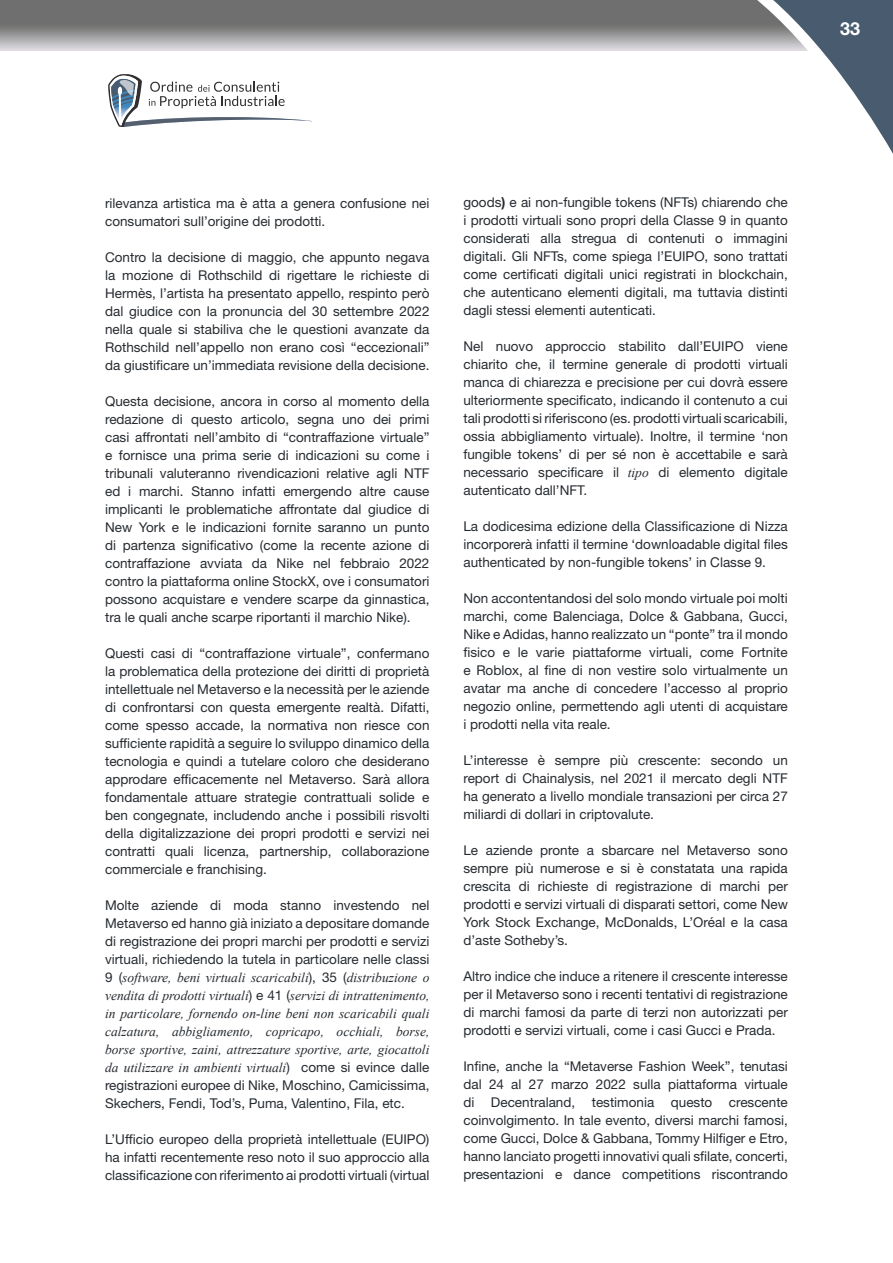
<style>
.page{position:relative;width:893px;height:1263px;background:#fff}
.page>*{position:absolute;margin:0;border:0;box-sizing:border-box;transform-origin:0 0}
.t1{font:700 18px "Helvetica Neue";color:#fff}
.t2{font:13.5px/18px "Helvetica Neue";color:#262b30;text-align:justify}
.t3{font:italic 13.5px/18px "Times New Roman";color:#262b30;text-align:justify}
.s1{font-family:"Helvetica Neue";font-style:normal}
.s2{font-weight:700}
.s3{font-family:"Times New Roman";font-style:italic}
</style>
<div class="page">
<svg style="left:0;top:0;width:712px;height:51px;background:#8c8b8c"></svg>
<svg style="left:712px;top:0;width:181px;height:154px"></svg>
<svg style="left:108px;top:74px;width:204px;height:53px"></svg>
<h1 class="t1" style="left:840px;top:18px;width:22px">33</h1>
<p class="t2" style="left:105px;top:194px;width:326px">rilevanza artistica ma è atta a genera confusione nei consumatori sull’origine dei prodotti.</p>
<p class="t2" style="left:105px;top:248px;width:326px">Contro la decisione di maggio, che appunto negava la mozione di Rothschild di rigettare le richieste di Hermès, l’artista ha presentato appello, respinto però dal giudice con la pronuncia del 30 settembre 2022 nella quale si stabiliva che le questioni avanzate da Rothschild nell’appello non erano così “eccezionali” da giustificare un’immediata revisione della decisione.</p>
<p class="t2" style="left:105px;top:392px;width:326px">Questa decisione, ancora in corso al momento della redazione di questo articolo, segna uno dei primi casi affrontati nell’ambito di “contraffazione virtuale” e fornisce una prima serie di indicazioni su come i tribunali valuteranno rivendicazioni relative agli NTF ed i marchi. Stanno infatti emergendo altre cause implicanti le problematiche affrontate dal giudice di New York e le indicazioni fornite saranno un punto di partenza significativo (come la recente azione di contraffazione avviata da Nike nel febbraio 2022 contro la piattaforma online StockX, ove i consumatori possono acquistare e vendere scarpe da ginnastica, tra le quali anche scarpe riportanti il marchio Nike).</p>
<p class="t2" style="left:105px;top:644px;width:326px">Questi casi di “contraffazione virtuale”, confermano la problematica della protezione dei diritti di proprietà intellettuale nel Metaverso e la necessità per le aziende di confrontarsi con questa emergente realtà. Difatti, come spesso accade, la normativa non riesce con sufficiente rapidità a seguire lo sviluppo dinamico della tecnologia e quindi a tutelare coloro che desiderano approdare efficacemente nel Metaverso. Sarà allora fondamentale attuare strategie contrattuali solide e ben congegnate, includendo anche i possibili risvolti della digitalizzazione dei propri prodotti e servizi nei contratti quali licenza, partnership, collaborazione commerciale e franchising.</p>
<p class="t2" style="left:105px;top:895px;width:326px">Molte aziende di moda stanno investendo nel Metaverso ed hanno già iniziato a depositare domande di registrazione dei propri marchi per prodotti e servizi virtuali, richiedendo la tutela in particolare nelle classi</p>
<p class="t3" style="left:105px;top:968px;width:326px"><span class="s1">9 (</span>software, beni virtuali scaricabili<span class="s1">), 35 (</span>distribuzione o vendita di prodotti virtuali<span class="s1">) e 41 (</span>servizi di intrattenimento, in particolare, fornendo on-line beni non scaricabili quali calzatura, abbigliamento, copricapo, occhiali, borse, borse sportive, zaini, attrezzature sportive, arte, giocattoli da utilizzare in ambienti virtuali<span class="s1">) come si evince dalle</span></p>
<p class="t2" style="left:105px;top:1075px;width:326px">registrazioni europee di Nike, Moschino, Camicissima,<br>Skechers, Fendi, Tod’s, Puma, Valentino, Fila, etc.</p>
<p class="t2" style="left:105px;top:1129px;width:326px">L’Ufficio europeo della proprietà intellettuale (EUIPO) ha infatti recentemente reso noto il suo approccio alla classificazione con riferimento ai prodotti virtuali (virtual</p>
<p class="t2" style="left:463px;top:193px;width:326px">goods<span class="s2">)</span> e ai non-fungible tokens (NFTs) chiarendo che i prodotti virtuali sono propri della Classe 9 in quanto considerati alla stregua di contenuti o immagini digitali. Gli NFTs, come spiega l’EUIPO, sono trattati come certificati digitali unici registrati in blockchain, che autenticano elementi digitali, ma tuttavia distinti dagli stessi elementi autenticati.</p>
<p class="t2" style="left:463px;top:337px;width:326px">Nel nuovo approccio stabilito dall’EUIPO viene chiarito che, il termine generale di prodotti virtuali manca di chiarezza e precisione per cui dovrà essere ulteriormente specificato, indicando il contenuto a cui tali prodotti si riferiscono (es. prodotti virtuali scaricabili, ossia abbigliamento virtuale). Inoltre, il termine ‘non fungible tokens’ di per sé non è accettabile e sarà necessario specificare il <span class="s3">tipo</span> di elemento digitale autenticato dall’NFT.</p>
<p class="t2" style="left:463px;top:517px;width:326px">La dodicesima edizione della Classificazione di Nizza incorporerà infatti il termine ‘downloadable digital files authenticated by non-fungible tokens’ in Classe 9.</p>
<p class="t2" style="left:463px;top:589px;width:326px">Non accontentandosi del solo mondo virtuale poi molti marchi, come Balenciaga, Dolce &amp; Gabbana, Gucci, Nike e Adidas, hanno realizzato un “ponte” tra il mondo fisico e le varie piattaforme virtuali, come Fortnite e Roblox, al fine di non vestire solo virtualmente un avatar ma anche di concedere l’accesso al proprio negozio online, permettendo agli utenti di acquistare i prodotti nella vita reale.</p>
<p class="t2" style="left:463px;top:751px;width:326px">L’interesse è sempre più crescente: secondo un report di Chainalysis, nel 2021 il mercato degli NTF ha generato a livello mondiale transazioni per circa 27 miliardi di dollari in criptovalute.</p>
<p class="t2" style="left:463px;top:841px;width:326px">Le aziende pronte a sbarcare nel Metaverso sono sempre più numerose e si è constatata una rapida crescita di richieste di registrazione di marchi per prodotti e servizi virtuali di disparati settori, come New York Stock Exchange, McDonalds, L’Oréal e la casa d’aste Sotheby’s.</p>
<p class="t2" style="left:463px;top:967px;width:326px">Altro indice che induce a ritenere il crescente interesse per il Metaverso sono i recenti tentativi di registrazione di marchi famosi da parte di terzi non autorizzati per prodotti e servizi virtuali, come i casi Gucci e Prada.</p>
<p class="t2" style="left:463px;top:1057px;width:326px">Infine, anche la “Metaverse Fashion Week”, tenutasi dal 24 al 27 marzo 2022 sulla piattaforma virtuale di Decentraland, testimonia questo crescente coinvolgimento. In tale evento, diversi marchi famosi, come Gucci, Dolce &amp; Gabbana, Tommy Hilfiger e Etro, hanno lanciato progetti innovativi quali sfilate, concerti, presentazioni e dance competitions riscontrando</p>
</div>
